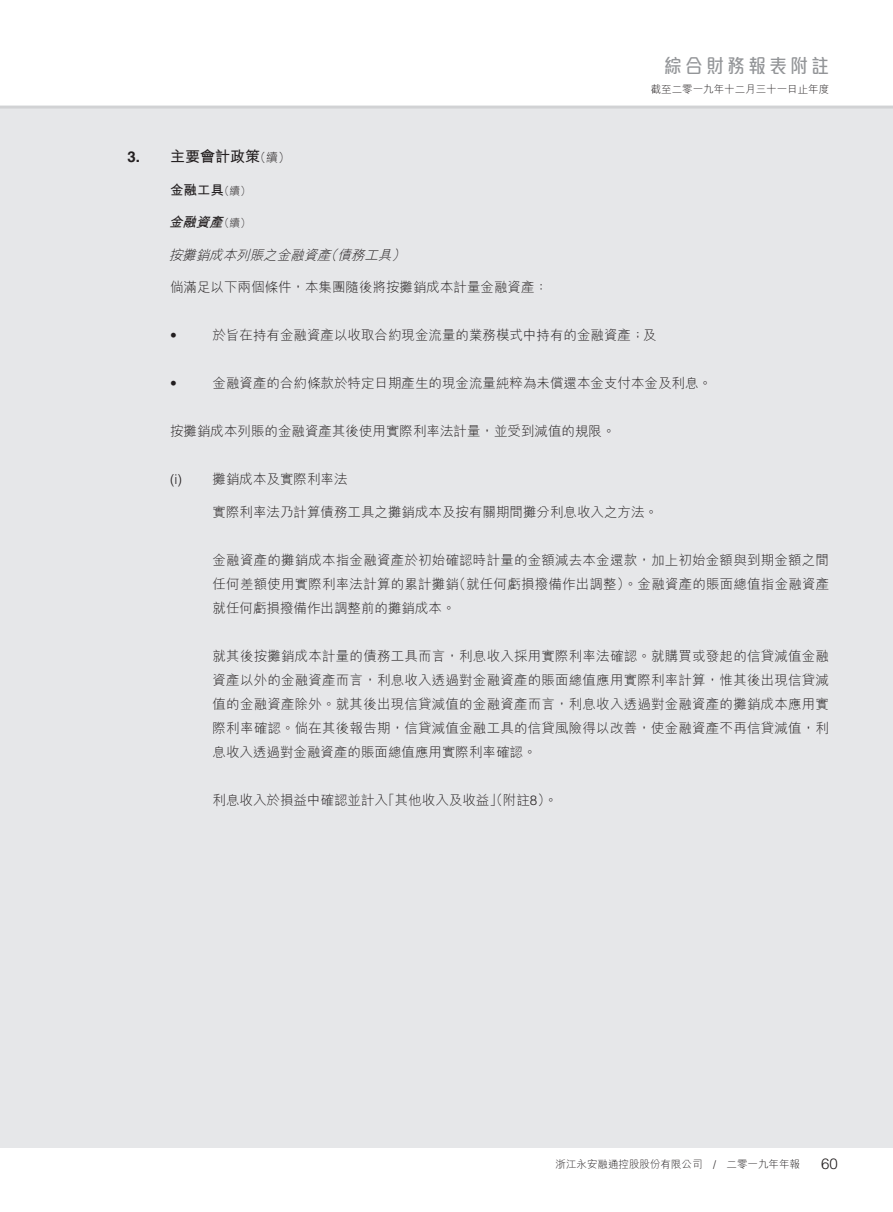
<style>
.page{position:relative;width:893px;height:1212px;background:#fff}
.page>*{position:absolute;margin:0;border:0;box-sizing:border-box;transform-origin:0 0}
.t1{font:500 19.5px "M Elle HK";letter-spacing:.2em;color:#939598;scale:.9 1}
._01_Subhead_1{font:700 15px "M Hei HK";color:#231f20}
.t2{font:300 15px "Helvetica";color:#231f20}
._01_Subhead_1-2{font:700 15px "Helvetica";color:#231f20}
._00_Body_Text{font:300 13.5px/24px "M Hei HK";color:#231f20;text-align:right}
._04_Subhead_4{font:italic 300 13.5px "M Hei HK";color:#231f20}
._07_Subhead_5{font:300 13.5px "M Hei HK";color:#231f20}
._02_Subhead_2{font:700 13.5px "M Hei HK";color:#231f20}
._03_Subhead_3{font:italic 700 13.5px "M Hei HK";color:#231f20}
._07_Subhead_5-2{font:300 13.5px "Helvetica";color:#231f20}
._00_Body_Text-2{font:300 13.5px "Helvetica";color:#231f20}
._01_Subhead_1-3{font:300 12px "M Hei HK";color:#231f20}
._02_Subhead_2-2{font:300 10.8px "M Hei HK";color:#231f20}
._03_Subhead_3-2{font:300 10.8px "M Hei HK";color:#231f20}
.t3{font:300 10.5px "M Hei HK";color:#231f20}
.t4{font:300 10.5px "Helvetica";color:#231f20}
.s1{font-family:"Helvetica"}
</style>
<div class="page">
<div style="left:0;top:107px;width:893px;height:1041px;background:#e6e7e9"></div>
<hr style="left:0;top:106px;width:893px;height:3px;background:#d1d2d4">
<p class="_01_Subhead_1-2" style="left:128px;top:147px;width:14px">3.</p>
<p class="_01_Subhead_1" style="left:170px;top:146px;width:92px">主要會計政策</p>
<p class="_01_Subhead_1-3" style="left:254px;top:149px;width:37px">（續(</p>
<p class="_02_Subhead_2" style="left:170px;top:180px;width:55px">金融工具</p>
<p class="_02_Subhead_2-2" style="left:219px;top:183px;width:34px">（續(</p>
<p class="_03_Subhead_3" style="left:169px;top:212px;width:60px">金融資產</p>
<p class="_03_Subhead_3-2" style="left:219px;top:216px;width:34px">（續(</p>
<h1 class="t1" style="left:664px;top:52px;width:185px">綜合財務報表附註</h1>
<p class="t3" style="left:651px;top:82px;width:180px">截至二零一九年十二月三十一日止年度</p>
<p class="_04_Subhead_4" style="left:324px;top:245px;width:20px">（</p>
<p class="_00_Body_Text" style="left:170px;top:275px;width:379px">倘滿足以下兩個條件，本集團隨後將按攤銷成本計量金融資產：</p>
<p class="_00_Body_Text" style="left:213px;top:323px;width:445px">於旨在持有金融資產以收取合約現金流量的業務模式中持有的金融資產；及</p>
<p class="_04_Subhead_4" style="left:391px;top:245px;width:20px">(</p>
<p class="_04_Subhead_4" style="left:169px;top:245px;width:229px">按攤銷成本列賬之金融資產債務工具</p>
<p class="_00_Body_Text-2" style="left:170px;top:327px;width:8px">•</p>
<p class="_00_Body_Text" style="left:213px;top:371px;width:501px">金融資產的合約條款於特定日期產生的現金流量純粹為未償還本金支付本金及利息。</p>
<p class="_00_Body_Text-2" style="left:170px;top:375px;width:8px">•</p>
<p class="_00_Body_Text" style="left:170px;top:419px;width:447px">按攤銷成本列賬的金融資產其後使用實際利率法計量，並受到減值的規限。</p>
<p class="_07_Subhead_5" style="left:213px;top:470px;width:136px">攤銷成本及實際利率法</p>
<p class="_07_Subhead_5-2" style="left:170px;top:471px;width:13px">) i(</p>
<p class="_00_Body_Text" style="left:213px;top:499px;width:447px">實際利率法乃計算債務工具之攤銷成本及按有關期間攤分利息收入之方法。</p>
<p class="_00_Body_Text" style="left:213px;top:547px;width:618px">金融資產的攤銷成本指金融資產於初始確認時計量的金額減去本金還款，加上初始金額與到期金額之間（就任何虧損撥備作出調整）。金融資產的賬面總值指金融資產</p>
<p class="_00_Body_Text" style="left:213px;top:571px;width:248px;text-align:left">任何差額使用實際利率法計算的累計攤銷就任何虧損撥備作出調整前的攤銷成本。</p>
<p class="_00_Body_Text" style="left:213px;top:643px;width:618px;text-align:justify">就其後按攤銷成本計量的債務工具而言，利息收入採用實際利率法確認。就購買或發起的信貸減值金融資產以外的金融資產而言，利息收入透過對金融資產的賬面總值應用實際利率計算，惟其後出現信貸減值的金融資產除外。就其後出現信貸減值的金融資產而言，利息收入透過對金融資產的攤銷成本應用實際利率確認。倘在其後報告期，信貸減值金融工具的信貸風險得以改善，使金融資產不再信貸減值，利息收入透過對金融資產的賬面總值應用實際利率確認。</p>
<p class="_00_Body_Text" style="left:381px;top:787px;width:178px">「其他收入及收益」（附註 。(<span class="s1">8</span></p>
<p class="_00_Body_Text" style="left:213px;top:787px;width:177px">利息收入於損益中確認並計入</p>
<p class="t3" style="left:556px;top:1156px;width:148px">浙江永安融通控股股份有限公司</p>
<p class="t4" style="left:713px;top:1157px;width:4px">/</p>
<p class="t3" style="left:726px;top:1156px;width:75px">二零一九年年報</p>
<p class="t2" style="left:821px;top:1154px;width:18px">60</p>
</div>
